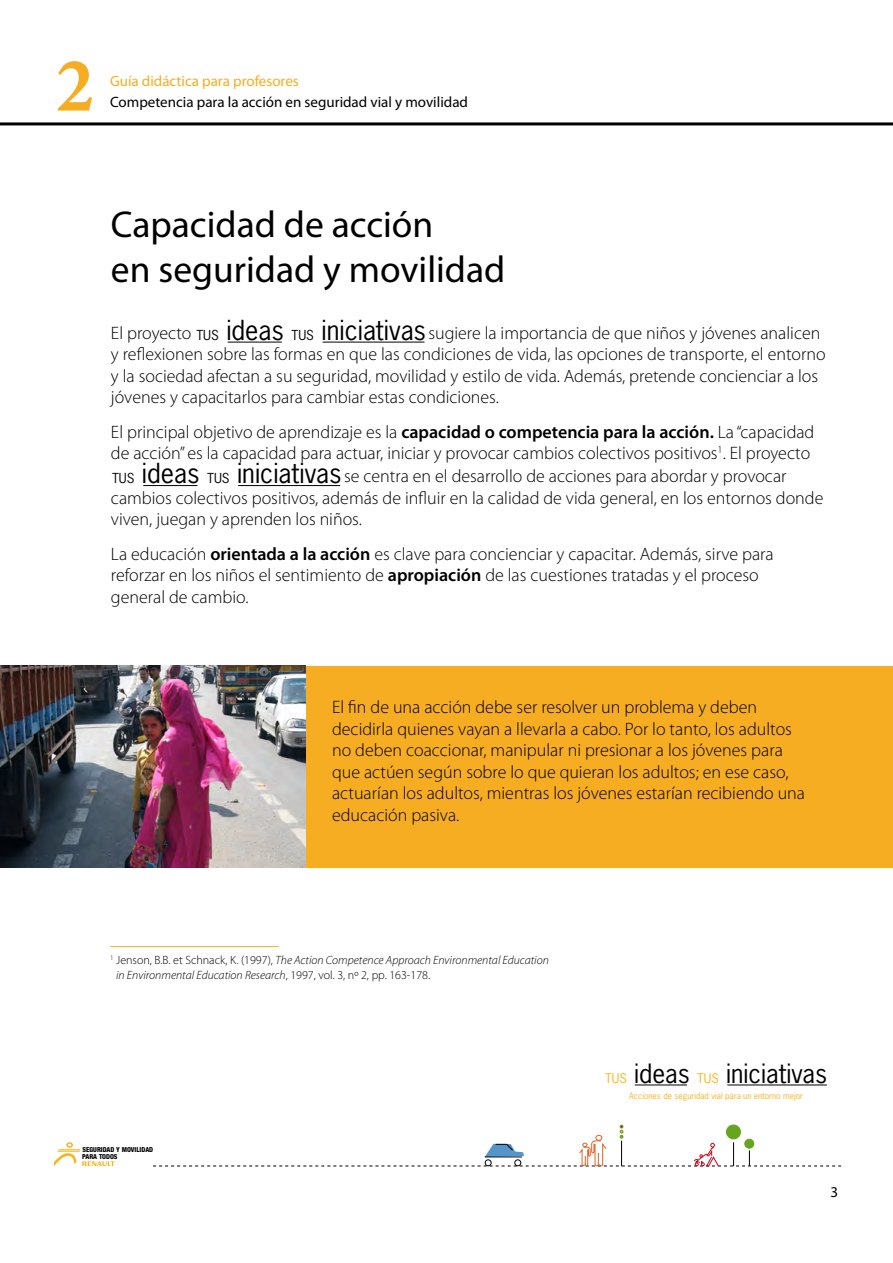
<style>
.page{position:relative;width:893px;height:1263px;background:#fff}
.page>*{position:absolute;margin:0;border:0;box-sizing:border-box;transform-origin:0 0}
.t1{font:700 77.85px "Minion Pro";color:#f7ad21}
.t2{font:37.5px/45px "Myriad Pro";color:#000}
.t3{font:25.05px "News Gothic Std";color:#000}
.t4{font:300 18px/21.6px "Myriad Pro";color:#000}
.t5{font:15px "Myriad Pro";color:#000}
.t6{font:15px "Myriad Pro";color:#f7ad21}
.t7{font:italic 300 12px/14.4px "Myriad Pro";color:#000}
.t8{font:8.4px "News Gothic Std";color:#f9b51d}
.t9{font:800 condensed 6.9px/7.5px "Helvetica Neue LT Std";color:#000}
.s1{font-family:"News Gothic Std";font-weight:400;font-size:12.9px}
.s2{font-family:"News Gothic Std";font-weight:400;font-size:25.95px}
.s3{font-weight:600}
.s4{font-style:normal}
.s5{font-size:12.6px;color:#f9b51d}
</style>
<div class="page">
<svg style="left:0;top:122px;width:893px;height:3px;background:#252525"></svg>
<hr style="left:635px;top:1085px;width:52px;height:1px;background:#000">
<hr style="left:727px;top:1085px;width:100px;height:1px;background:#000">
<svg style="left:54px;top:1142px;width:61px;height:24px"></svg>
<div style="left:0;top:666px;width:893px;height:202px;background:#f7ad21"></div>
<hr style="left:228px;top:342px;width:54px;height:1px;background:#000">
<hr style="left:323px;top:342px;width:102px;height:1px;background:#000">
<hr style="left:143px;top:485px;width:54px;height:1px;background:#000">
<hr style="left:238px;top:485px;width:102px;height:1px;background:#000">
<img style="left:0;top:666px;width:306px;height:202px">
<svg style="left:153px;top:1125px;width:688px;height:42px"></svg>
<hr style="left:110px;top:946px;width:169px;height:1px;background:#f7ad21">
<h1 class="t1" style="left:55px;top:39px;width:40px">2</h1>
<p class="t6" style="left:110px;top:73px;width:190px">Guía didáctica para profesores</p>
<p class="t5" style="left:110px;top:93px;width:359px">Competencia para la acción en seguridad vial y movilidad</p>
<h2 class="t2" style="left:111px;top:202px;width:396px">Capacidad de acción<br>en seguridad y movilidad</h2>
<p class="t4" style="left:111px;top:322px;width:716px">El proyecto <span class="s1">TUS</span> <span class="s2">ideas</span> <span class="s1">TUS</span> <span class="s2">iniciativas</span> sugiere la importancia de que niños y jóvenes analicen y reflexionen sobre las formas en que las condiciones de vida, las opciones de transporte, el entorno y la sociedad afectan a su seguridad, movilidad y estilo de vida. Además, pretende concienciar a los jóvenes y capacitarlos para cambiar estas condiciones.</p>
<p class="t4" style="left:111px;top:421px;width:714px">El principal objetivo de aprendizaje es la <span class="s3">capacidad o competencia para la acción.</span> La “capacidad de acción” es la capacidad para actuar, iniciar y provocar cambios colectivos positivos<sup>1</sup>. El proyecto <span class="s1">TUS</span> <span class="s2">ideas</span> <span class="s1">TUS</span> <span class="s2">iniciativas</span> se centra en el desarrollo de acciones para abordar y provocar cambios colectivos positivos, además de influir en la calidad de vida general, en los entornos donde viven, juegan y aprenden los niños.</p>
<p class="t4" style="left:111px;top:543px;width:664px">La educación <span class="s3">orientada a la acción</span> es clave para concienciar y capacitar. Además, sirve para reforzar en los niños el sentimiento de <span class="s3">apropiación</span> de las cuestiones tratadas y el proceso general de cambio.</p>
<p class="t4" style="left:332px;top:696px;width:474px">El fin de una acción debe ser resolver un problema y deben decidirla quienes vayan a llevarla a cabo. Por lo tanto, los adultos no deben coaccionar, manipular ni presionar a los jóvenes para que actúen según sobre lo que quieran los adultos; en ese caso, actuarían los adultos, mientras los jóvenes estarían recibiendo una educación pasiva.</p>
<p class="t7" style="left:116px;top:953px;width:434px;text-indent:-6px"><sup>1</sup> <span class="s4">Jenson, B.B. et Schnack, K. (1997),</span> The Action Competence Approach Environmental Education in Environmental Education Research<span class="s4">, 1997, vol. 3, nº 2, pp. 163-178.</span></p>
<h3 class="t3" style="left:605px;top:1057px;width:223px"><span class="s5">TUS</span> ideas <span class="s5">TUS</span> iniciativas</h3>
<p class="t8" style="left:629px;top:1090px;width:175px">Acciones de seguridad vial para un entorno mejor</p>
<p class="t9" style="left:82px;top:1145px;width:73px">SEGURIDAD Y MOVILIDAD<br>PARA TODOS</p>
<p class="t5" style="left:830px;top:1183px;width:9px">3</p>
</div>
